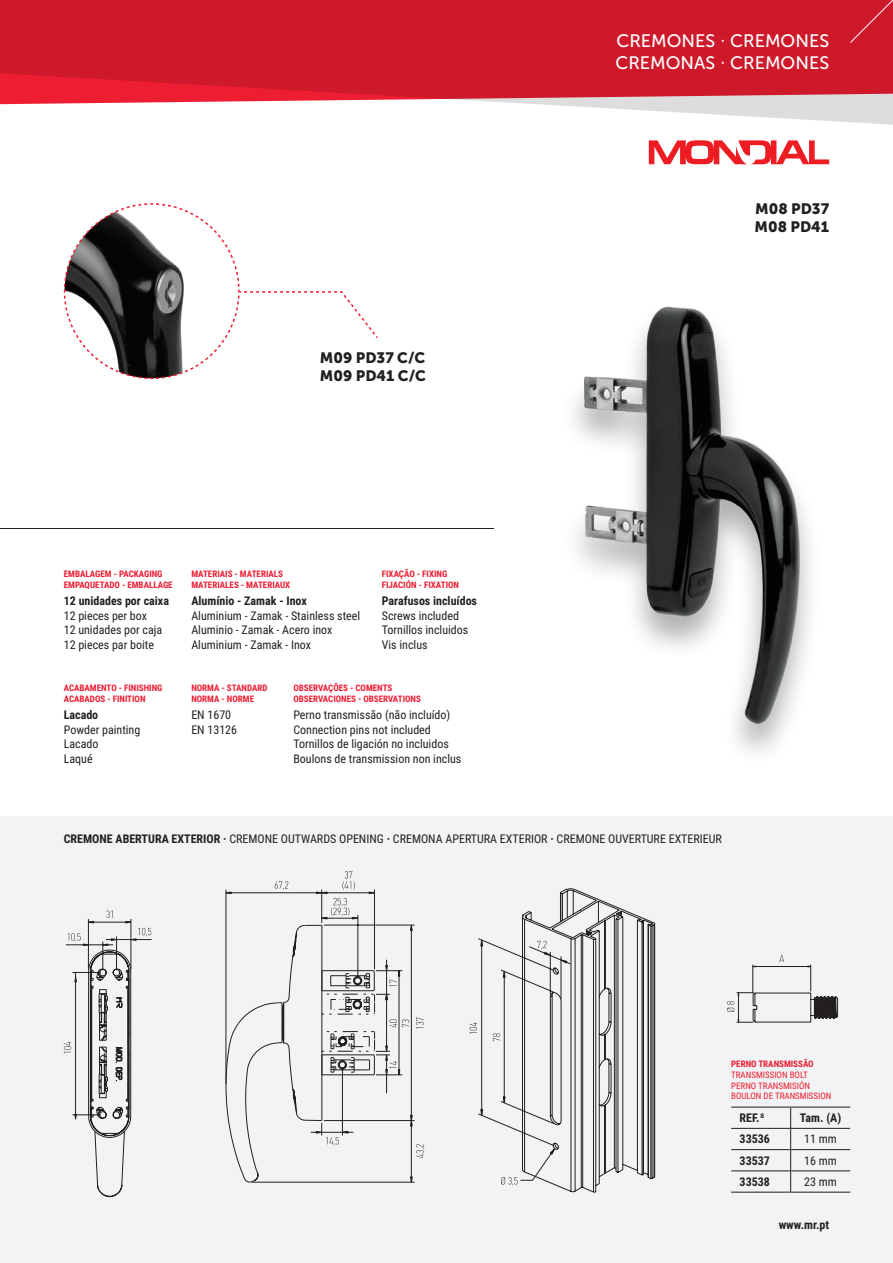
<style>
.page{position:relative;width:893px;height:1263px;background:#fff}
.page>*{position:absolute;margin:0;border:0;box-sizing:border-box;transform-origin:0 0}
.t1{font:18px "Museo Sans 500";color:#fff}
.t2{font:15px "Museo Sans 900";color:#231f20}
.t3{font:12px "Roboto Condensed";color:#231f20}
.t4{font:700 12px "Roboto Condensed";color:#231f20}
.t5{font:700 9px "Roboto Condensed";color:#ed1d32}
.t6{font:9px "Roboto Condensed";color:#ed1d32}
.s1{font-weight:700}
</style>
<div class="page">
<div style="left:0;top:817px;width:893px;height:446px;background:#f2f3f4"></div>
<svg style="left:0;top:0;width:893px;height:125px;background:#d84756"></svg>
<div style="left:849px;top:0;width:44px;height:44px;background:#ce192b"></div>
<svg style="left:649px;top:140px;width:180px;height:24px"></svg>
<svg style="left:63px;top:203px;width:315px;height:177px"></svg>
<hr style="left:0;top:528px;width:494px;height:1px;background:#231f20">
<div style="left:561px;top:305px;width:262px;height:462px;background:#231f20;opacity:.35"></div>
<img style="left:585px;top:307px;width:214px;height:416px">
<svg style="left:416px;top:1017px;width:8px;height:12px"></svg>
<svg style="left:416px;top:1144px;width:9px;height:14px"></svg>
<svg style="left:375px;top:924px;width:40px;height:258px"></svg>
<svg style="left:225px;top:871px;width:150px;height:312px"></svg>
<svg style="left:64px;top:910px;width:88px;height:287px"></svg>
<svg style="left:470px;top:888px;width:186px;height:305px"></svg>
<svg style="left:727px;top:955px;width:112px;height:68px"></svg>
<hr style="left:731px;top:1107px;width:60px;height:1px;background:#231f20">
<hr style="left:791px;top:1107px;width:59px;height:1px;background:#231f20">
<hr style="left:731px;top:1128px;width:60px;height:1px;background:#231f20">
<hr style="left:791px;top:1128px;width:59px;height:1px;background:#231f20">
<hr style="left:731px;top:1149px;width:60px;height:1px;background:#231f20">
<hr style="left:791px;top:1149px;width:59px;height:1px;background:#231f20">
<hr style="left:731px;top:1170px;width:60px;height:1px;background:#231f20">
<hr style="left:791px;top:1170px;width:59px;height:1px;background:#231f20">
<svg style="left:790px;top:1107px;width:1px;height:85px"></svg>
<hr style="left:731px;top:1192px;width:60px;height:1px;background:#231f20">
<hr style="left:791px;top:1192px;width:59px;height:1px;background:#231f20">
<p class="t1" style="left:616px;top:31px;width:214px">CREMONES · CREMONES</p>
<p class="t1" style="left:615px;top:53px;width:215px">CREMONAS · CREMONES</p>
<p class="t2" style="left:320px;top:349px;width:107px">M09 PD37 C/C</p>
<p class="t2" style="left:320px;top:367px;width:108px">M09 PD41 C/C</p>
<p class="t2" style="left:755px;top:201px;width:75px">M08 PD37</p>
<p class="t2" style="left:755px;top:219px;width:76px">M08 PD41</p>
<p class="t5" style="left:64px;top:568px;width:100px">EMBALAGEM - PACKAGING</p>
<p class="t5" style="left:64px;top:578px;width:110px">EMPAQUETADO - EMBALLAGE</p>
<p class="t5" style="left:191px;top:568px;width:93px">MATERIAIS - MATERIALS</p>
<p class="t5" style="left:191px;top:578px;width:100px">MATERIALES - MATERIAUX</p>
<p class="t5" style="left:382px;top:568px;width:67px">FIXAÇÃO - FIXING</p>
<p class="t5" style="left:382px;top:578px;width:79px">FIJACIÓN - FIXATION</p>
<p class="t4" style="left:64px;top:593px;width:107px">12 unidades por caixa</p>
<p class="t3" style="left:64px;top:607px;width:85px">12 pieces per box</p>
<p class="t3" style="left:64px;top:621px;width:100px">12 unidades por caja</p>
<p class="t3" style="left:64px;top:636px;width:92px">12 pieces par boite</p>
<p class="t4" style="left:191px;top:593px;width:117px">Alumínio - Zamak - Inox</p>
<p class="t3" style="left:191px;top:607px;width:170px">Aluminium - Zamak - Stainless steel</p>
<p class="t3" style="left:191px;top:621px;width:143px">Aluminio - Zamak - Acero inox</p>
<p class="t3" style="left:191px;top:636px;width:121px">Aluminium - Zamak - Inox</p>
<p class="t4" style="left:382px;top:593px;width:97px">Parafusos incluídos</p>
<p class="t3" style="left:382px;top:607px;width:79px">Screws included</p>
<p class="t3" style="left:382px;top:621px;width:88px">Tornillos incluidos</p>
<p class="t3" style="left:382px;top:636px;width:47px">Vis inclus</p>
<p class="t5" style="left:64px;top:682px;width:100px">ACABAMENTO - FINISHING</p>
<p class="t5" style="left:64px;top:692px;width:83px">ACABADOS - FINITION</p>
<p class="t5" style="left:191px;top:682px;width:78px">NORMA - STANDARD</p>
<p class="t5" style="left:191px;top:692px;width:64px">NORMA - NORME</p>
<p class="t5" style="left:293px;top:682px;width:100px">OBSERVAÇÕES - COMENTS</p>
<p class="t5" style="left:293px;top:692px;width:129px">OBSERVACIONES - OBSERVATIONS</p>
<p class="t4" style="left:64px;top:707px;width:36px">Lacado</p>
<p class="t3" style="left:64px;top:721px;width:78px">Powder painting</p>
<p class="t3" style="left:64px;top:735px;width:36px">Lacado</p>
<p class="t3" style="left:64px;top:750px;width:30px">Laqué</p>
<p class="t3" style="left:191px;top:707px;width:41px">EN 1670</p>
<p class="t3" style="left:191px;top:721px;width:47px">EN 13126</p>
<p class="t3" style="left:293px;top:707px;width:158px">Perno transmissão (não incluído)</p>
<p class="t3" style="left:293px;top:721px;width:139px">Connection pins not included</p>
<p class="t3" style="left:293px;top:735px;width:157px">Tornillos de ligación no incluidos</p>
<p class="t3" style="left:293px;top:750px;width:170px">Boulons de transmission non inclus</p>
<p class="t3" style="left:64px;top:830px;width:660px"><span class="s1">CREMONE ABERTURA EXTERIOR ·</span> CREMONE OUTWARDS OPENING <span class="s1">·</span> CREMONA APERTURA EXTERIOR <span class="s1">·</span> CREMONE OUVERTURE EXTERIEUR</p>
<p class="t5" style="left:731px;top:1057px;width:84px">PERNO TRANSMISSÃO</p>
<p class="t6" style="left:731px;top:1068px;width:78px">TRANSMISSION BOLT</p>
<p class="t6" style="left:731px;top:1079px;width:80px">PERNO TRANSMISIÓN</p>
<p class="t6" style="left:731px;top:1090px;width:102px">BOULON DE TRANSMISSION</p>
<p class="t4" style="left:740px;top:1109px;width:26px">REF.ª</p>
<p class="t4" style="left:800px;top:1109px;width:43px">Tam. (A)</p>
<p class="t4" style="left:740px;top:1131px;width:32px">33536</p>
<p class="t3" style="left:804px;top:1131px;width:34px">11 mm</p>
<p class="t4" style="left:740px;top:1152px;width:32px">33537</p>
<p class="t3" style="left:804px;top:1152px;width:34px">16 mm</p>
<p class="t4" style="left:740px;top:1173px;width:32px">33538</p>
<p class="t3" style="left:804px;top:1173px;width:34px">23 mm</p>
<p class="t4" style="left:779px;top:1217px;width:52px">www.mr.pt</p>
</div>
